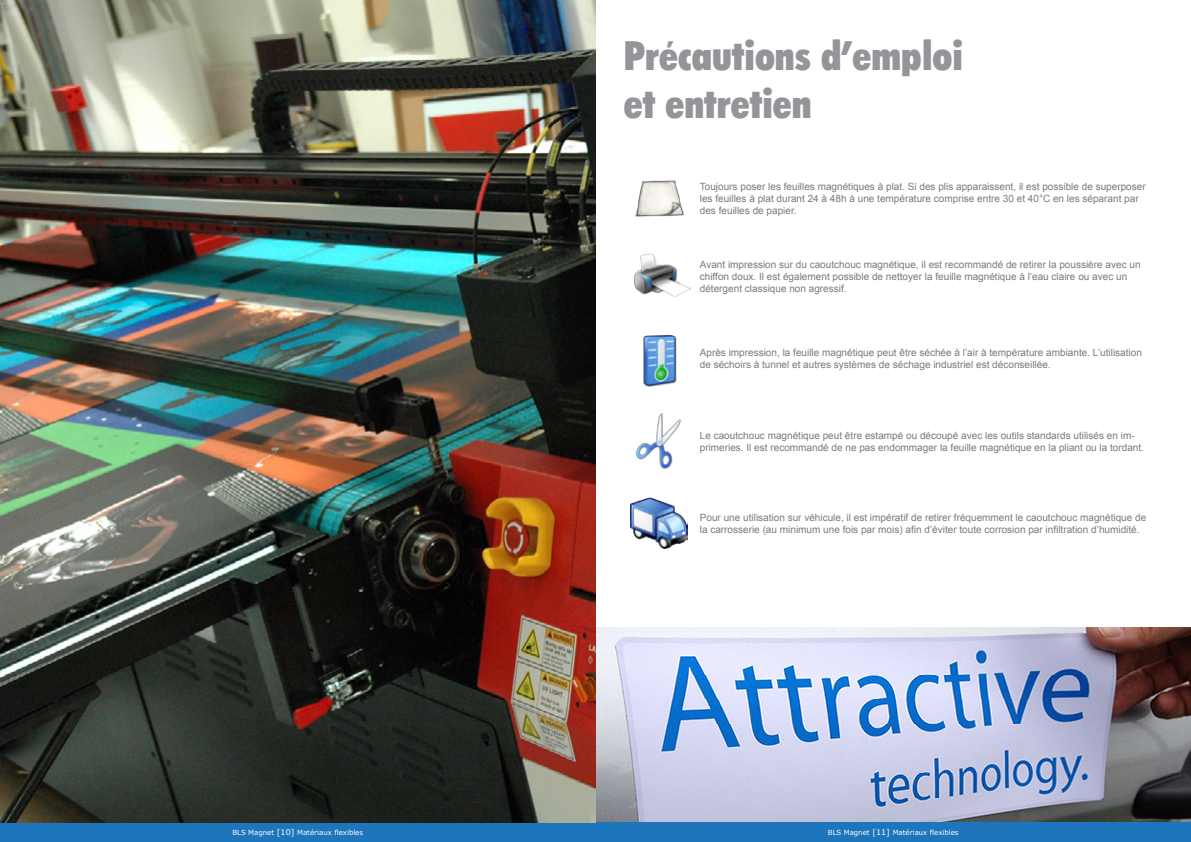
<style>
.page{position:relative;width:1191px;height:842px;background:#fff}
.page>*{position:absolute;margin:0;border:0;box-sizing:border-box;transform-origin:0 0}
.t1{font:40px/48px "Futuri Condensed Extra Bold SWFTE";color:#939598}
.t2{font:10px/12px "Arial";color:#797a7d}
.t3{font:7px "Verdana";color:#fff}
.s1{font-size:8px}
</style>
<div class="page">
<img style="left:634px;top:253px;width:56px;height:44px">
<img style="left:636px;top:413px;width:45px;height:56px">
<img style="left:634px;top:180px;width:50px;height:37px">
<img style="left:643px;top:335px;width:34px;height:52px">
<img style="left:630px;top:497px;width:57px;height:52px">
<img style="left:595px;top:627px;width:596px;height:195px">
<div style="left:0;top:822px;width:1191px;height:20px;background:#1d75bc"></div>
<img style="left:0;top:0;width:595px;height:822px">
<h1 class="t1" style="left:624px;top:30px;width:341px">Précautions d’emploi et entretien</h1>
<p class="t2" style="left:700px;top:181px;width:447px">Toujours poser les feuilles magnétiques à plat. Si des plis apparaissent, il est possible de superposer les feuilles à plat durant 24 à 48h à une température comprise entre 30 et 40°C en les séparant par des feuilles de papier.</p>
<p class="t2" style="left:700px;top:259px;width:442px">Avant impression sur du caoutchouc magnétique, il est recommandé de retirer la poussière avec un chiffon doux. Il est également possible de nettoyer la feuille magnétique à l’eau claire ou avec un détergent classique non agressif.</p>
<p class="t2" style="left:700px;top:347px;width:443px">Après impression, la feuille magnétique peut être séchée à l’air à température ambiante. L’utilisation de séchoirs à tunnel et autres systèmes de séchage industriel est déconseillée.</p>
<p class="t2" style="left:700px;top:429px;width:446px">Le caoutchouc magnétique peut être estampé ou découpé avec les outils standards utilisés en im&shy;primeries. Il est recommandé de ne pas endommager la feuille magnétique en la pliant ou la tordant.</p>
<p class="t2" style="left:700px;top:511px;width:448px">Pour une utilisation sur véhicule, il est impératif de retirer fréquemment le caoutchouc magnétique de la carrosserie (au minimum une fois par mois) afin d’éviter toute corrosion par infiltration d’humidité.</p>
<p class="t3" style="left:232px;top:828px;width:132px">BLS Magnet <span class="s1">[10]</span> Matériaux flexibles</p>
<p class="t3" style="left:828px;top:828px;width:132px">BLS Magnet <span class="s1">[11]</span> Matériaux flexibles</p>
</div>
